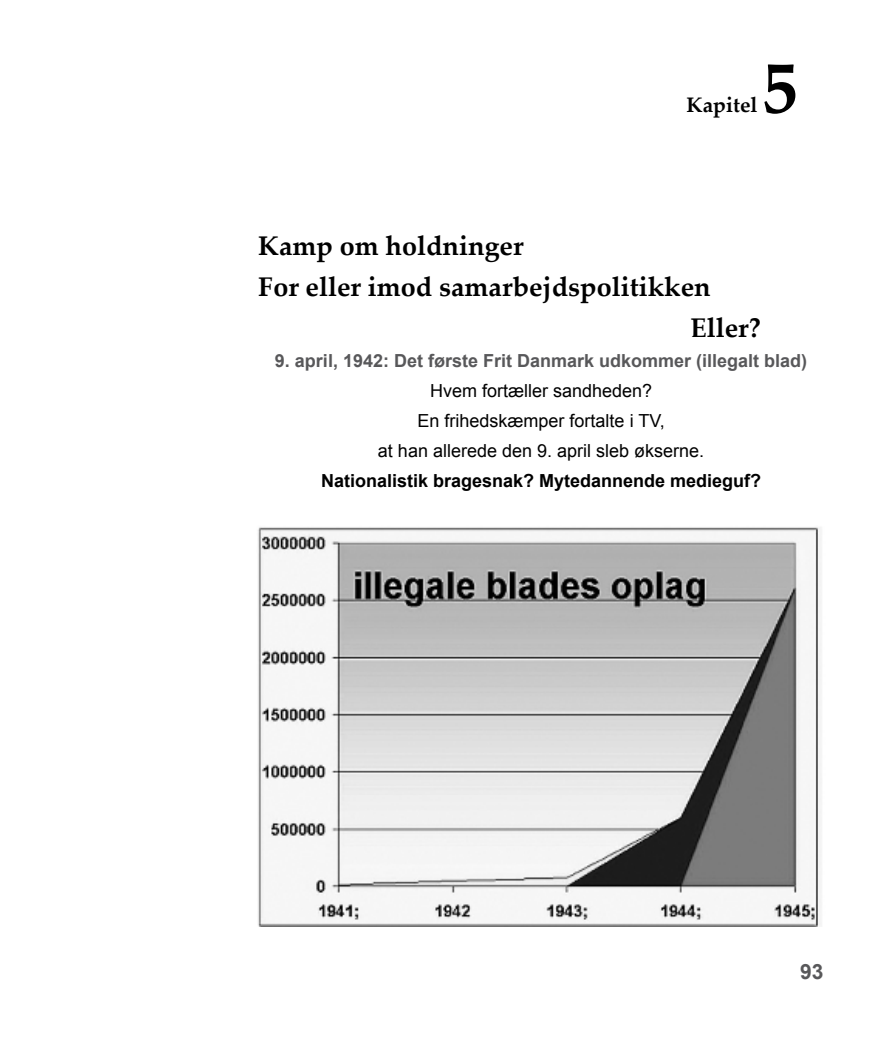
<style>
.page{position:relative;width:889px;height:1063px;background:#fff}
.page>*{position:absolute;margin:0;border:0;box-sizing:border-box;transform-origin:0 0}
.t1{font:700 72px "Palatino Linotype";color:#000}
.t2{font:700 27px "Palatino Linotype";color:#000}
.t3{font:700 21px "Palatino Linotype";color:#000}
.t4{font:700 21px "Arial";color:#58585a}
.t5{font:18px/30.2px "Arial";color:#000;text-align:center}
.t6{font:700 18px "Arial";color:#58585a}
.t7{font:700 18px "Arial";color:#000}
</style>
<div class="page">
<img style="left:258px;top:527px;width:564px;height:400px">
<h1 class="t1" style="left:762px;top:37px;width:37px">5</h1>
<p class="t3" style="left:686px;top:90px;width:72px">Kapitel</p>
<h2 class="t2" style="left:258px;top:227px;width:267px">Kamp om holdninger</h2>
<h2 class="t2" style="left:258px;top:268px;width:454px">For eller imod samarbejdspolitikken</h2>
<h2 class="t2" style="left:690px;top:308px;width:72px">Eller?</h2>
<p class="t6" style="left:275px;top:349px;width:534px">9. april, 1942: Det første Frit Danmark udkommer (illegalt blad)</p>
<p class="t5" style="left:378px;top:376px;width:328px">Hvem fortæller sandheden?<br>En frihedskæmper fortalte i TV,<br>at han allerede den 9. april sleb økserne.</p>
<p class="t7" style="left:321px;top:469px;width:442px">Nationalistik bragesnak? Mytedannende medieguf?</p>
<p class="t4" style="left:800px;top:958px;width:25px">93</p>
</div>
